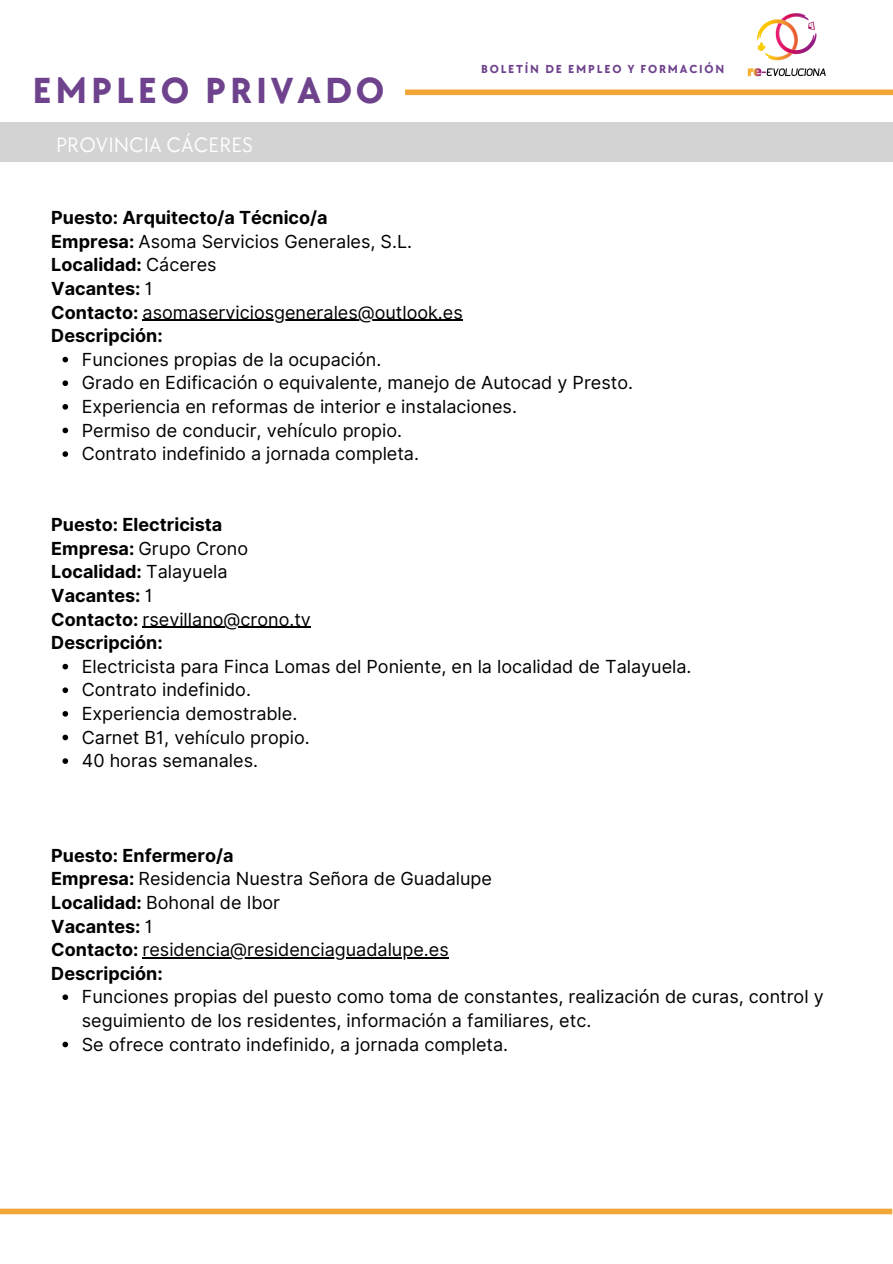
<style>
.page{position:relative;width:893px;height:1264px;background:#fff}
.page>*{position:absolute;margin:0;border:0;box-sizing:border-box;transform-origin:0 0}
.t1{font:700 37.5px "TT Chocolates";letter-spacing:.1em;color:#6e428d}
.t2{font:21.45px "TT Chocolates";color:#fff}
.t3{font:18px/23.5px "Inter";color:#000}
.t4{font:700 18px/23.5px "Inter";color:#000}
.t5{font:700 12px "TT Chocolates";letter-spacing:.15em;color:#6e428d}
.s1{font-weight:400}
.s2{font-weight:700}
</style>
<div class="page">
<div style="left:0;top:122px;width:892px;height:40px;background:#d4d3d3"></div>
<div style="left:0;top:1208px;width:892px;height:6px;background:#f1a738"></div>
<svg style="left:62px;top:357px;width:6px;height:5px"></svg>
<svg style="left:62px;top:380px;width:6px;height:6px"></svg>
<svg style="left:62px;top:404px;width:6px;height:5px"></svg>
<svg style="left:62px;top:427px;width:6px;height:6px"></svg>
<svg style="left:62px;top:451px;width:6px;height:6px"></svg>
<svg style="left:62px;top:663px;width:6px;height:6px"></svg>
<svg style="left:62px;top:687px;width:6px;height:6px"></svg>
<svg style="left:62px;top:711px;width:6px;height:5px"></svg>
<svg style="left:62px;top:734px;width:6px;height:6px"></svg>
<svg style="left:62px;top:758px;width:6px;height:6px"></svg>
<svg style="left:62px;top:994px;width:6px;height:6px"></svg>
<svg style="left:62px;top:1041px;width:6px;height:6px"></svg>
<hr style="left:142px;top:320px;width:321px;height:1px;background:#000">
<hr style="left:142px;top:626px;width:169px;height:2px;background:#000">
<hr style="left:142px;top:957px;width:306px;height:1px;background:#000">
<div style="left:405px;top:89px;width:487px;height:6px;background:#f1a738"></div>
<img style="left:747px;top:13px;width:79px;height:64px">
<h1 class="t1" style="left:33px;top:69px;width:353px">EMPLEO PRIVADO</h1>
<p class="t2" style="left:56px;top:132px;width:198px">PROVINCIA CÁCERES</p>
<p class="t5" style="left:481px;top:63px;width:245px">BOLETÍN DE EMPLEO Y FORMACIÓN</p>
<p class="t4" style="left:51px;top:206px;width:413px">Puesto: Arquitecto/a Técnico/a<br>Empresa: <span class="s1">Asoma Servicios Generales, S.L.<br></span>Localidad: <span class="s1">Cáceres<br></span>Vacantes: <span class="s1">1<br></span>Contacto: <span class="s1">asomaserviciosgenerales@outlook.es<br></span>Descripción:</p>
<p class="t3" style="left:82px;top:347px;width:552px">Funciones propias de la ocupación.<br>Grado en Edificación o equivalente, manejo de Autocad y Presto.<br>Experiencia en reformas de interior e instalaciones.<br>Permiso de conducir, vehículo propio.<br>Contrato indefinido a jornada completa.</p>
<p class="t4" style="left:51px;top:513px;width:261px">Puesto: Electricista<br>Empresa: <span class="s1">Grupo Crono<br></span>Localidad: <span class="s1">Talayuela<br></span>Vacantes: <span class="s1">1<br></span>Contacto: <span class="s1">rsevillano@crono.tv<br></span>Descripción:</p>
<p class="t3" style="left:82px;top:654px;width:611px">Electricista para Finca Lomas del Poniente, en la localidad de Talayuela.<br>Contrato indefinido.<br>Experiencia demostrable.<br>Carnet B1, vehículo propio.<br>40 horas semanales.</p>
<p class="t3" style="left:51px;top:843px;width:442px"><span class="s2">Puesto: Enfermero/a<br>Empresa:</span> Residencia Nuestra Señora de Guadalupe<br><span class="s2">Localidad:</span> Bohonal de Ibor<br><span class="s2">Vacantes:</span> 1<br><span class="s2">Contacto:</span> residencia@residenciaguadalupe.es<br><span class="s2">Descripción:</span></p>
<p class="t3" style="left:82px;top:985px;width:743px">Funciones propias del puesto como toma de constantes, realización de curas, control y seguimiento de los residentes, información a familiares, etc.<br>Se ofrece contrato indefinido, a jornada completa.</p>
</div>
